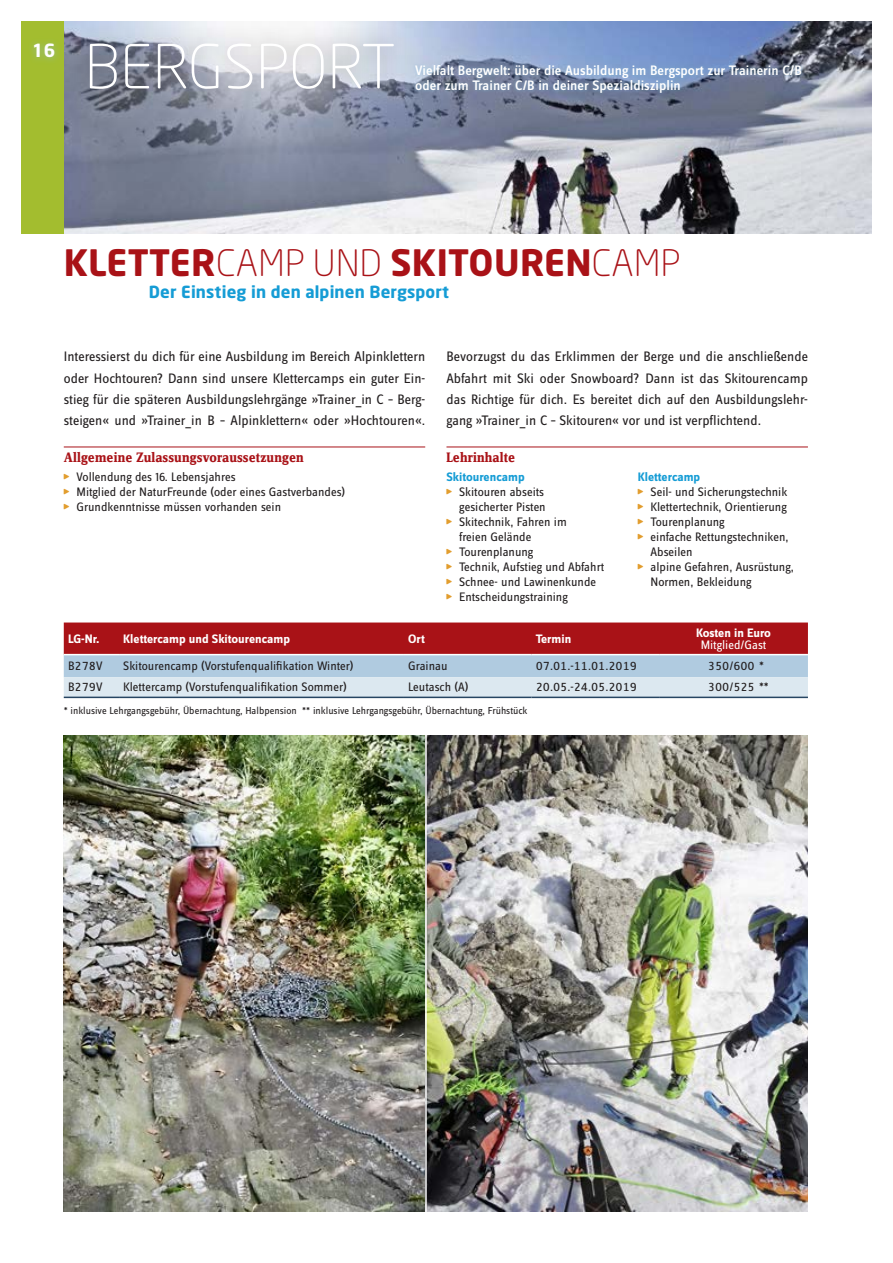
<style>
.page{position:relative;width:893px;height:1263px;background:#fff}
.page>*{position:absolute;margin:0;border:0;box-sizing:border-box;transform-origin:0 0}
.t1{font:300 60px "Neo Sans Pro";letter-spacing:.01em;color:#fff}
.t2{font:700 36px "Neo Sans";letter-spacing:.01em;color:#a91217}
.t3{font:700 18px "Neo Sans";color:#fff}
.t4{font:700 16.5px "Neo Sans";letter-spacing:.01em;color:#159cd5}
.t5{font:14.25px/21.3px "Zine Sans Dis OT";color:#231f20;text-align:justify}
.t6{font:500 14.25px/15px "Zine Sans Dis OT";color:#fff}
.t7{font:14.25px "Zine Serif Dis OT Bld";letter-spacing:.01em;color:#a91217}
.t8{font:12.75px/15px "Zine Sans Dis OT";color:#231f20}
.t9{font:700 12.75px "Zine Sans Dis OT";color:#fff}
.t10{font:700 12.75px "Zine Sans Dis OT";color:#159cd5}
.t11{font:12.75px "Zine Sans Dis OT";color:#fff}
.t12{font:10.5px "Zine Sans Dis OT";color:#231f20}
.s1{font-family:"Neo Sans Pro";font-weight:300}
.s2{font-family:"NF Dfont Logo Und Specials";color:#e29d2e}
</style>
<div class="page">
<img style="left:64px;top:735px;width:744px;height:477px">
<img style="left:64px;top:21px;width:808px;height:213px">
<div style="left:21px;top:21px;width:43px;height:213px;background:#a3bd2f"></div>
<hr style="left:425px;top:723px;width:2px;height:489px;background:#fff">
<hr style="left:64px;top:447px;width:361px;height:1px;background:#a91217">
<hr style="left:446px;top:447px;width:362px;height:1px;background:#a91217">
<div style="left:412px;top:61px;width:393px;height:35px;background:#89bddd;opacity:.55"></div>
<svg style="left:64px;top:622px;width:744px;height:75px;background:#b9848e"></svg>
<hr style="left:64px;top:654px;width:55px;height:1px;background:#fff">
<hr style="left:119px;top:654px;width:285px;height:1px;background:#fff">
<hr style="left:404px;top:654px;width:127px;height:1px;background:#fff">
<hr style="left:531px;top:654px;width:128px;height:1px;background:#fff">
<hr style="left:659px;top:654px;width:149px;height:1px;background:#fff">
<hr style="left:64px;top:697px;width:55px;height:1px;background:#264562">
<hr style="left:119px;top:697px;width:285px;height:1px;background:#264562">
<hr style="left:404px;top:697px;width:127px;height:1px;background:#264562">
<hr style="left:531px;top:697px;width:128px;height:1px;background:#264562">
<hr style="left:659px;top:697px;width:149px;height:1px;background:#264562">
<div style="left:27px;top:36px;width:35px;height:28px;background:#89bddd;opacity:.55"></div>
<div style="left:70px;top:24px;width:341px;height:85px;background:#231f20;opacity:.55"></div>
<h3 class="t3" style="left:32px;top:39px;width:25px">16</h3>
<h1 class="t1" style="left:85px;top:31px;width:312px">BERGSPORT</h1>
<p class="t6" style="left:415px;top:63px;width:388px">Vielfalt Bergwelt: über die Ausbildung im Bergsport zur Trainerin C/B oder zum Trainer C/B in deiner Spezialdisziplin</p>
<h2 class="t2" style="left:64px;top:240px;width:618px">KLETTER<span class="s1">CAMP UND</span> SKITOUREN<span class="s1">CAMP</span></h2>
<p class="t4" style="left:149px;top:281px;width:302px">Der Einstieg in den alpinen Bergsport</p>
<p class="t5" style="left:64px;top:347px;width:363px">Interessierst du dich für eine Ausbildung im Bereich Alpinklettern oder Hochtouren? Dann sind unsere Klettercamps ein guter Ein&shy;stieg für die späteren Ausbildungslehrgänge »Trainer_in C – Berg&shy;steigen« und »Trainer_in B – Alpinklettern« oder »Hochtouren«.</p>
<p class="t5" style="left:446px;top:347px;width:363px">Bevorzugst du das Erklimmen der Berge und die anschließende Abfahrt mit Ski oder Snowboard? Dann ist das Skitourencamp das Richtige für dich. Es bereitet dich auf den Ausbildungslehr&shy;gang »Trainer_in C – Skitouren« vor und ist verpflichtend.</p>
<p class="t7" style="left:446px;top:450px;width:70px">Lehrinhalte</p>
<p class="t10" style="left:446px;top:470px;width:80px">Skitourencamp</p>
<p class="t8" style="left:446px;top:485px;width:99px"><span class="s2">a</span> Skitouren abseits</p>
<p class="t8" style="left:459px;top:500px;width:88px">gesicherter Pisten</p>
<p class="t8" style="left:446px;top:515px;width:122px"><span class="s2">a</span> Skitechnik, Fahren im</p>
<p class="t8" style="left:459px;top:530px;width:74px">freien Gelände</p>
<p class="t8" style="left:446px;top:545px;width:88px"><span class="s2">a</span> Tourenplanung</p>
<p class="t8" style="left:446px;top:560px;width:159px"><span class="s2">a</span> Technik, Aufstieg und Abfahrt</p>
<p class="t8" style="left:446px;top:575px;width:151px"><span class="s2">a</span> Schnee- und Lawinenkunde</p>
<p class="t8" style="left:446px;top:590px;width:123px"><span class="s2">a</span> Entscheidungstraining</p>
<p class="t7" style="left:64px;top:450px;width:242px">Allgemeine Zulassungsvoraussetzungen</p>
<p class="t8" style="left:64px;top:470px;width:283px"><span class="s2">a</span> Vollendung des 16. Lebensjahres<br><span class="s2">a</span> Mitglied der NaturFreunde (oder eines Gastverbandes) <span class="s2">a</span> Grundkenntnisse müssen vorhanden sein</p>
<p class="t10" style="left:638px;top:470px;width:64px">Klettercamp</p>
<p class="t8" style="left:638px;top:485px;width:151px"><span class="s2">a</span> Seil- und Sicherungstechnik</p>
<p class="t8" style="left:638px;top:500px;width:150px"><span class="s2">a</span> Klettertechnik, Orientierung</p>
<p class="t8" style="left:638px;top:514px;width:88px"><span class="s2">a</span> Tourenplanung</p>
<p class="t8" style="left:638px;top:529px;width:152px"><span class="s2">a</span> einfache Rettungstechniken,</p>
<p class="t8" style="left:651px;top:544px;width:43px">Abseilen</p>
<p class="t8" style="left:638px;top:559px;width:157px"><span class="s2">a</span> alpine Gefahren, Ausrüstung,</p>
<p class="t8" style="left:651px;top:574px;width:102px">Normen, Bekleidung</p>
<p class="t9" style="left:68px;top:632px;width:33px">LG-Nr.</p>
<p class="t9" style="left:123px;top:632px;width:168px">Klettercamp und Skitourencamp</p>
<p class="t9" style="left:408px;top:632px;width:18px">Ort</p>
<p class="t9" style="left:536px;top:632px;width:37px">Termin</p>
<p class="t9" style="left:696px;top:626px;width:77px">Kosten in Euro</p>
<p class="t11" style="left:701px;top:638px;width:67px">Mitglied/Gast</p>
<p class="t8" style="left:68px;top:659px;width:36px">B278V</p>
<p class="t8" style="left:123px;top:659px;width:232px">Skitourencamp (Vorstufenqualifikation Winter)</p>
<p class="t8" style="left:408px;top:659px;width:41px">Grainau</p>
<p class="t8" style="left:536px;top:659px;width:103px">07.01.-11.01.2019</p>
<p class="t8" style="left:708px;top:659px;width:58px">350/600 *</p>
<p class="t8" style="left:68px;top:680px;width:36px">B279V</p>
<p class="t8" style="left:123px;top:680px;width:225px">Klettercamp (Vorstufenqualifikation Sommer)</p>
<p class="t8" style="left:408px;top:680px;width:62px">Leutasch (A)</p>
<p class="t8" style="left:536px;top:680px;width:103px">20.05.-24.05.2019</p>
<p class="t8" style="left:708px;top:680px;width:62px">300/525 **</p>
<p class="t12" style="left:64px;top:706px;width:465px">* inklusive Lehrgangsgebühr, Übernachtung, Halbpension ** inklusive Lehrgangsgebühr, Übernachtung, Frühstück</p>
</div>
